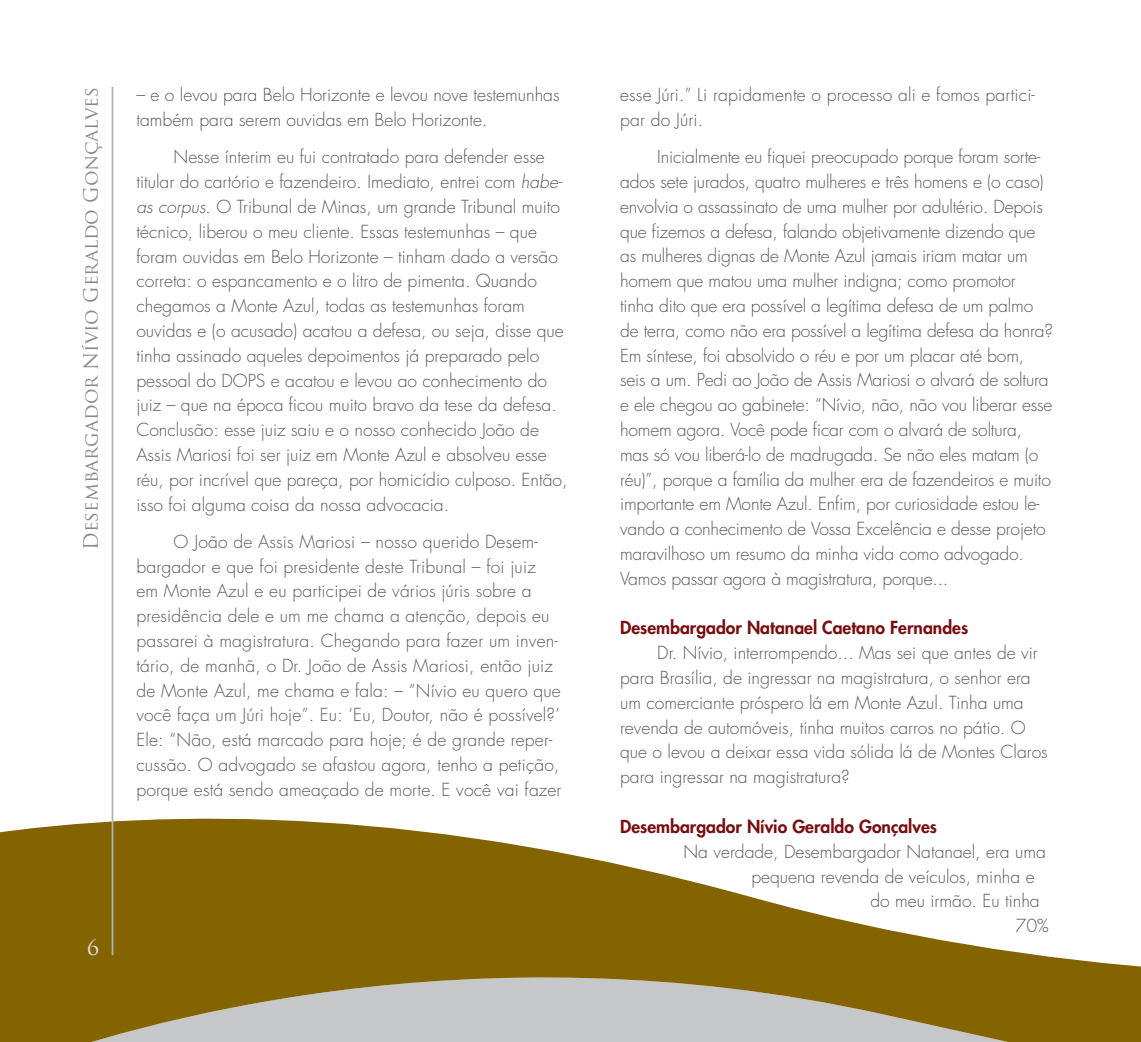
<style>
.page{position:relative;width:1141px;height:1042px;background:#fff}
.page>*{position:absolute;margin:0;border:0;box-sizing:border-box;transform-origin:0 0}
.t1{font:21px "Trajan Pro";color:#e3e4e4}
.t2{font:19.25px "Trajan Pro";color:#87888a}
.t3{font:300 17.5px/24.8px "Futura Std";color:#58585a}
.t4{font:800 17.5px "Futura Std";color:#790e11}
.s1{font-style:italic}
</style>
<div class="page">
<svg style="left:0;top:819px;width:1141px;height:223px;fill:#836400"></svg>
<hr style="left:112px;top:87px;width:1px;height:868px;background:#b1b3b4">
<p class="t2" style="left:79px;top:549px;width:464px;rotate:-90deg">Desembargador Nívio Geraldo Gonçalves</p>
<p class="t3" style="left:136px;top:83px;width:425px">– e o levou para Belo Horizonte e levou nove testemunhas também para serem ouvidas em Belo Horizonte.</p>
<p class="t3" style="left:136px;top:145px;width:433px;text-indent:37px">Nesse ínterim eu fui contratado para defender esse titular do cartório e fazendeiro. Imediato, entrei com <span class="s1">habe&shy;as corpus</span>. O Tribunal de Minas, um grande Tribunal muito técnico, liberou o meu cliente. Essas testemunhas – que foram ouvidas em Belo Horizonte – tinham dado a versão correta: o espancamento e o litro de pimenta. Quando chegamos a Monte Azul, todas as testemunhas foram ouvidas e (o acusado) acatou a defesa, ou seja, disse que tinha assinado aqueles depoimentos já preparado pelo pessoal do DOPS e acatou e levou ao conhecimento do juiz – que na época ficou muito bravo da tese da defesa.<br>Conclusão: esse juiz saiu e o nosso conhecido João de Assis Mariosi foi ser juiz em Monte Azul e absolveu esse réu, por incrível que pareça, por homicídio culposo. Então, isso foi alguma coisa da nossa advocacia.</p>
<p class="t3" style="left:136px;top:529px;width:427px;text-indent:37px">O João de Assis Mariosi – nosso querido Desem&shy;bargador e que foi presidente deste Tribunal – foi juiz em Monte Azul e eu participei de vários júris sobre a presidência dele e um me chama a atenção, depois eu passarei à magistratura. Chegando para fazer um inven&shy;tário, de manhã, o Dr. João de Assis Mariosi, então juiz de Monte Azul, me chama e fala: – “Nívio eu quero que você faça um Júri hoje”. Eu: ‘Eu, Doutor, não é possível?’ Ele: “Não, está marcado para hoje; é de grande reper&shy;cussão. O advogado se afastou agora, tenho a petição, porque está sendo ameaçado de morte. E você vai fazer</p>
<p class="t1" style="left:87px;top:934px;width:13px">6</p>
<p class="t3" style="left:620px;top:83px;width:416px">esse Júri.” Li rapidamente o processo ali e fomos partici&shy;par do Júri.</p>
<p class="t3" style="left:620px;top:145px;width:434px;text-indent:37px">Inicialmente eu fiquei preocupado porque foram sorte&shy;ados sete jurados, quatro mulheres e três homens e (o caso) envolvia o assassinato de uma mulher por adultério. Depois que fizemos a defesa, falando objetivamente dizendo que as mulheres dignas de Monte Azul jamais iriam matar um homem que matou uma mulher indigna; como promotor tinha dito que era possível a legítima defesa de um palmo de terra, como não era possível a legítima defesa da honra?<br>Em síntese, foi absolvido o réu e por um placar até bom, seis a um. Pedi ao João de Assis Mariosi o alvará de soltura e ele chegou ao gabinete: “Nívio, não, não vou liberar esse homem agora. Você pode ficar com o alvará de soltura, mas só vou liberá-lo de madrugada. Se não eles matam (o réu)”, porque a família da mulher era de fazendeiros e muito importante em Monte Azul. Enfim, por curiosidade estou le&shy;vando a conhecimento de Vossa Excelência e desse projeto maravilhoso um resumo da minha vida como advogado.<br>Vamos passar agora à magistratura, porque...</p>
<p class="t4" style="left:620px;top:617px;width:350px">Desembargador Natanael Caetano Fernandes</p>
<p class="t3" style="left:620px;top:641px;width:429px;text-indent:37px">Dr. Nívio, interrompendo... Mas sei que antes de vir para Brasília, de ingressar na magistratura, o senhor era um comerciante próspero lá em Monte Azul. Tinha uma revenda de automóveis, tinha muitos carros no pátio. O que o levou a deixar essa vida sólida lá de Montes Claros para ingressar na magistratura?</p>
<p class="t4" style="left:620px;top:815px;width:318px">Desembargador Nívio Geraldo Gonçalves</p>
<p class="t3" style="left:684px;top:839px;width:364px">Na verdade, Desembargador Natanael, era uma</p>
<p class="t3" style="left:751px;top:864px;width:285px">pequena revenda de veículos, minha e</p>
<p class="t3" style="left:870px;top:889px;width:171px">do meu irmão. Eu tinha</p>
<p class="t3" style="left:1016px;top:914px;width:35px">70%</p>
</div>
